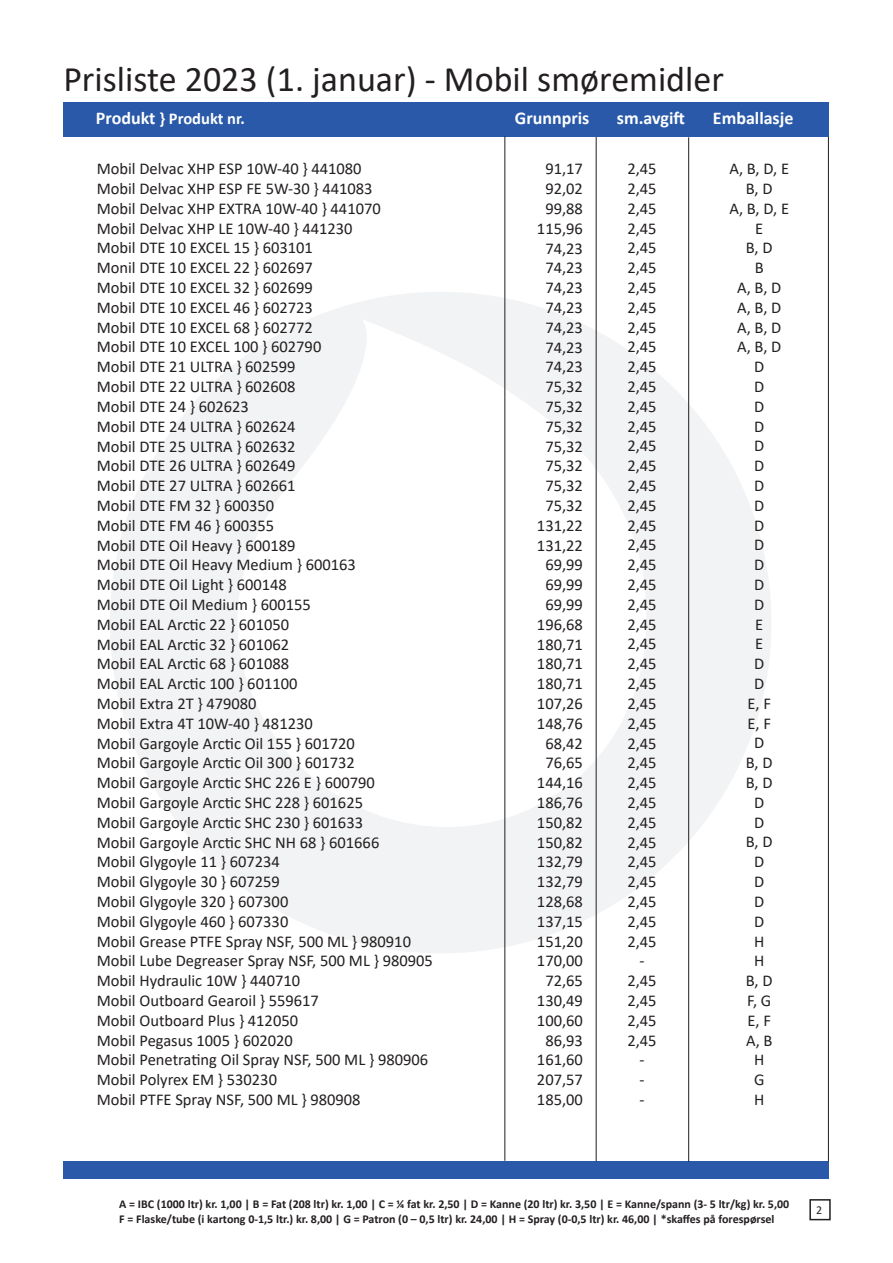
<style>
.page{position:relative;width:893px;height:1263px;background:#fff}
.page>*{position:absolute;margin:0;border:0;box-sizing:border-box;transform-origin:0 0}
.t1{font:36px "Calibri";color:#231f20}
.t2{font:700 18px "Calibri";color:#fff}
.t3{font:16.5px/19.8px "Calibri";color:#231f20;text-align:center}
.t4{font:700 16.5px "Calibri";color:#fff}
.t5{font:700 12px/14.4px "Calibri";color:#231f20}
.t6{font:12px "Calibri";color:#231f20}
.s1{font-size:18px}
</style>
<div class="page">
<div style="left:809px;top:1199px;width:22px;height:21px;border:2px solid #231f20"></div>
<svg style="left:110px;top:292px;width:661px;height:661px"></svg>
<div style="left:63px;top:1161px;width:766px;height:17px;background:#2959a8"></div>
<hr style="left:828px;top:137px;width:1px;height:1024px;background:#231f20">
<hr style="left:596px;top:137px;width:1px;height:1024px;background:#231f20">
<div style="left:63px;top:103px;width:766px;height:34px;background:#2959a8"></div>
<hr style="left:688px;top:137px;width:1px;height:1025px;background:#231f20">
<hr style="left:504px;top:136px;width:1px;height:1025px;background:#231f20">
<h1 class="t1" style="left:63px;top:54px;width:662px">Prisliste 2023 (1. januar) - Mobil smøremidler</h1>
<p class="t4" style="left:96px;top:107px;width:151px"><span class="s1">Produkt</span> } Produkt nr.</p>
<p class="t2" style="left:515px;top:105px;width:76px">Grunnpris</p>
<p class="t2" style="left:617px;top:105px;width:69px">sm.avgift</p>
<p class="t2" style="left:713px;top:105px;width:82px">Emballasje</p>
<p class="t3" style="left:97px;top:158px;width:338px;text-align:left">Mobil Delvac XHP ESP 10W-40 } 441080<br>Mobil Delvac XHP ESP FE 5W-30 } 441083<br>Mobil Delvac XHP EXTRA 10W-40 } 441070<br>Mobil Delvac XHP LE 10W-40 } 441230<br>Mobil DTE 10 EXCEL 15 } 603101<br>Monil DTE 10 EXCEL 22 } 602697<br>Mobil DTE 10 EXCEL 32 } 602699<br>Mobil DTE 10 EXCEL 46 } 602723<br>Mobil DTE 10 EXCEL 68 } 602772<br>Mobil DTE 10 EXCEL 100 } 602790<br>Mobil DTE 21 ULTRA } 602599<br>Mobil DTE 22 ULTRA } 602608<br>Mobil DTE 24 } 602623<br>Mobil DTE 24 ULTRA } 602624<br>Mobil DTE 25 ULTRA } 602632<br>Mobil DTE 26 ULTRA } 602649<br>Mobil DTE 27 ULTRA } 602661<br>Mobil DTE FM 32 } 600350<br>Mobil DTE FM 46 } 600355<br>Mobil DTE Oil Heavy } 600189<br>Mobil DTE Oil Heavy Medium } 600163<br>Mobil DTE Oil Light } 600148<br>Mobil DTE Oil Medium } 600155<br>Mobil EAL Arctic 22 } 601050<br>Mobil EAL Arctic 32 } 601062<br>Mobil EAL Arctic 68 } 601088<br>Mobil EAL Arctic 100 } 601100<br>Mobil Extra 2T } 479080<br>Mobil Extra 4T 10W-40 } 481230<br>Mobil Gargoyle Arctic Oil 155 } 601720<br>Mobil Gargoyle Arctic Oil 300 } 601732<br>Mobil Gargoyle Arctic SHC 226 E } 600790<br>Mobil Gargoyle Arctic SHC 228 } 601625<br>Mobil Gargoyle Arctic SHC 230 } 601633<br>Mobil Gargoyle Arctic SHC NH 68 } 601666<br>Mobil Glygoyle 11 } 607234<br>Mobil Glygoyle 30 } 607259<br>Mobil Glygoyle 320 } 607300<br>Mobil Glygoyle 460 } 607330<br>Mobil Grease PTFE Spray NSF, 500 ML } 980910<br>Mobil Lube Degreaser Spray NSF, 500 ML } 980905<br>Mobil Hydraulic 10W } 440710<br>Mobil Outboard Gearoil } 559617<br>Mobil Outboard Plus } 412050<br>Mobil Pegasus 1005 } 602020<br>Mobil Penetrating Oil Spray NSF, 500 ML } 980906<br>Mobil Polyrex EM } 530230<br>Mobil PTFE Spray NSF, 500 ML } 980908</p>
<p class="t3" style="left:537px;top:158px;width:47px">91,17<br>92,02<br>99,88<br>115,96<br>74,23<br>74,23<br>74,23<br>74,23<br>74,23<br>74,23<br>74,23<br>75,32<br>75,32<br>75,32<br>75,32<br>75,32<br>75,32<br>75,32<br>131,22<br>131,22<br>69,99<br>69,99<br>69,99<br>196,68<br>180,71<br>180,71<br>180,71<br>107,26<br>148,76<br>68,42<br>76,65<br>144,16<br>186,76<br>150,82<br>150,82<br>132,79<br>132,79<br>128,68<br>137,15<br>151,20<br>170,00<br>72,65<br>130,49<br>100,60<br>86,93<br>161,60<br>207,57<br>185,00</p>
<p class="t3" style="left:627px;top:158px;width:31px">2,45<br>2,45<br>2,45<br>2,45<br>2,45<br>2,45<br>2,45<br>2,45<br>2,45<br>2,45<br>2,45<br>2,45<br>2,45<br>2,45<br>2,45<br>2,45<br>2,45<br>2,45<br>2,45<br>2,45<br>2,45<br>2,45<br>2,45<br>2,45<br>2,45<br>2,45<br>2,45<br>2,45<br>2,45<br>2,45<br>2,45<br>2,45<br>2,45<br>2,45<br>2,45<br>2,45<br>2,45<br>2,45<br>2,45<br>2,45 -<br>2,45<br>2,45<br>2,45<br>2,45 -<br>-<br>-</p>
<p class="t3" style="left:729px;top:158px;width:61px">A, B, D, E<br>B, D<br>A, B, D, E<br>E<br>B, D<br>B<br>A, B, D<br>A, B, D<br>A, B, D<br>A, B, D<br>D<br>D<br>D<br>D<br>D<br>D<br>D<br>D<br>D<br>D<br>D<br>D<br>D<br>E<br>E<br>D<br>D<br>E, F<br>E, F<br>D<br>B, D<br>B, D<br>D<br>D<br>B, D<br>D<br>D<br>D<br>D<br>H<br>H<br>B, D<br>F, G<br>E, F<br>A, B<br>H<br>G<br>H</p>
<p class="t5" style="left:119px;top:1197px;width:671px">A = IBC (1000 ltr) kr. 1,00 | B = Fat (208 ltr) kr. 1,00 | C = ¼ fat kr. 2,50 | D = Kanne (20 ltr) kr. 3,50 | E = Kanne/spann (3- 5 ltr/kg) kr. 5,00<br>F = Flaske/tube (i kartong 0-1,5 ltr.) kr. 8,00 | G = Patron (0 – 0,5 ltr) kr. 24,00 | H = Spray (0-0,5 ltr) kr. 46,00 | *skaffes på forespørsel</p>
<p class="t6" style="left:816px;top:1202px;width:8px">2</p>
</div>
